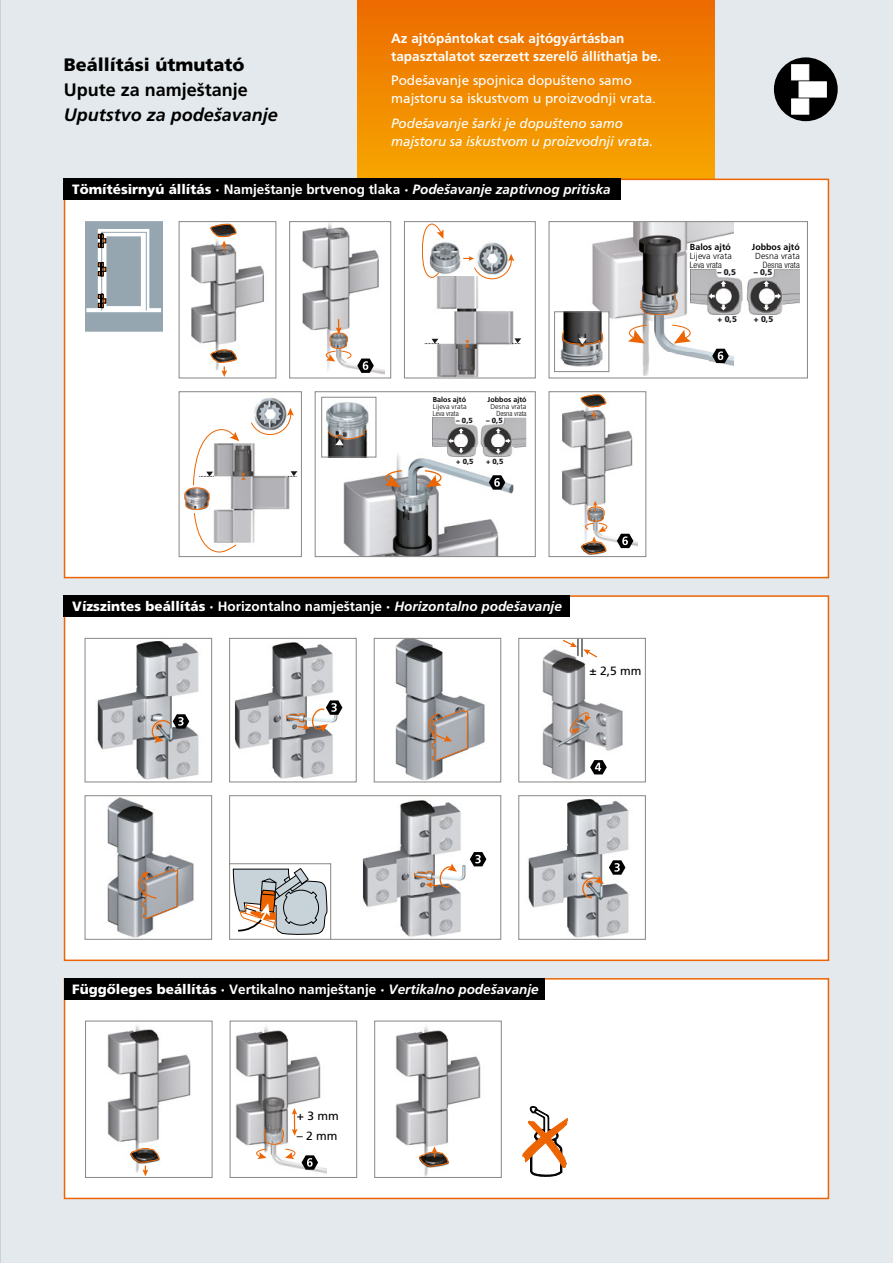
<style>
.page{position:relative;width:893px;height:1263px;background:#e3e9ec}
.page>*{position:absolute;margin:0;border:0;box-sizing:border-box;transform-origin:0 0}
.t1{font:italic 700 18px "Frutiger CE";color:#000}
.t2{font:900 18px "MFCE";color:#000}
.t3{font:700 18px "Frutiger";color:#000}
.t4{font:700 13.5px/18px "Frutiger CE";color:#fff}
.t5{font:italic 700 13.5px "Frutiger CE";color:#fff}
.t6{font:13.5px/18px "Frutiger CE";color:#fff}
.t7{font:italic 13.5px/18px "Frutiger";letter-spacing:-.005em;color:#fff}
.t8{font:700 13.5px "Frutiger";color:#fff}
.t9{font:900 13.5px "MFCE";color:#fff}
.t10{font:12px "Frutiger";color:#000}
.t11{font:300 8.85px "MFCE";letter-spacing:.005em;color:#000}
.t12{font:700 8.85px "MFCE";letter-spacing:.005em;color:#000}
.t13{font:300 condensed 8.85px "Helvetica Neue LTCE";color:#000}
.t14{font:900 8.25px "Frutiger";color:#1b181c}
.t15{font:900 7.35px "Frutiger";color:#1b181c}
.t16{font:300 7.2px "MFCE";letter-spacing:.005em;color:#000}
.t17{font:700 7.2px "MFCE";letter-spacing:.005em;color:#000}
.t18{font:300 condensed 7.2px "Helvetica Neue LTCE";color:#000}
.s1{font-family:"MFCE";font-weight:900;font-style:normal}
.s2{font-family:"Frutiger";font-style:normal}
.s3{font-family:"MFCE";font-weight:900}
.s4{font-family:"Frutiger CE";font-style:italic}
.s5{font-family:"Frutiger";font-weight:700}
.s6{font-family:"Frutiger CE";font-weight:700;font-style:italic}
</style>
<div class="page">
<div style="left:357px;top:0;width:357px;height:179px;background:linear-gradient(to bottom,#ec6b00,#f7a600)"></div>
<div style="left:774px;top:57px;width:64px;height:64px;background:#000;border-radius:50%"></div>
<div style="left:799px;top:81px;width:28px;height:16px;background:#fff;border:1px solid #fff"></div>
<div style="left:791px;top:99px;width:18px;height:16px;background:#fff;border:1px solid #fff"></div>
<div style="left:791px;top:64px;width:18px;height:16px;background:#fff;border:1px solid #fff"></div>
<div style="left:64px;top:179px;width:765px;height:399px;background:#fff;border:2px solid #ec6502"></div>
<img style="left:191px;top:223px;width:73px;height:133px">
<svg style="left:211px;top:350px;width:27px;height:26px"></svg>
<svg style="left:210px;top:224px;width:27px;height:27px"></svg>
<div style="left:179px;top:221px;width:97px;height:157px;border:1px solid #878786"></div>
<img style="left:302px;top:223px;width:82px;height:152px">
<div style="left:289px;top:221px;width:102px;height:157px;border:1px solid #878786"></div>
<svg style="left:325px;top:319px;width:49px;height:54px"></svg>
<img style="left:583px;top:223px;width:125px;height:152px">
<img style="left:708px;top:223px;width:25px;height:17px">
<img style="left:708px;top:348px;width:25px;height:18px">
<svg style="left:628px;top:325px;width:19px;height:19px"></svg>
<svg style="left:672px;top:325px;width:19px;height:19px"></svg>
<img style="left:690px;top:269px;width:110px;height:46px">
<svg style="left:709px;top:293px;width:6px;height:6px"></svg>
<svg style="left:720px;top:305px;width:6px;height:5px"></svg>
<svg style="left:720px;top:281px;width:6px;height:6px"></svg>
<svg style="left:775px;top:293px;width:6px;height:6px"></svg>
<svg style="left:763px;top:305px;width:6px;height:5px"></svg>
<svg style="left:763px;top:281px;width:6px;height:6px"></svg>
<svg style="left:640px;top:292px;width:38px;height:23px"></svg>
<div style="left:549px;top:221px;width:259px;height:157px;border:1px solid #878786"></div>
<svg style="left:712px;top:349px;width:17px;height:14px"></svg>
<div style="left:555px;top:312px;width:54px;height:60px;background:#fff"></div>
<img style="left:560px;top:313px;width:44px;height:54px">
<svg style="left:562px;top:330px;width:41px;height:17px"></svg>
<div style="left:554px;top:311px;width:55px;height:61px;border:1px solid #878786"></div>
<img style="left:433px;top:276px;width:83px;height:100px">
<svg style="left:465px;top:340px;width:4px;height:7px"></svg>
<svg style="left:425px;top:339px;width:14px;height:5px"></svg>
<svg style="left:512px;top:338px;width:9px;height:6px"></svg>
<div style="left:404px;top:221px;width:132px;height:157px;border:1px solid #878786"></div>
<img style="left:443px;top:242px;width:64px;height:32px">
<svg style="left:422px;top:224px;width:21px;height:54px"></svg>
<svg style="left:463px;top:254px;width:51px;height:25px"></svg>
<img style="left:562px;top:397px;width:76px;height:158px">
<svg style="left:581px;top:394px;width:25px;height:24px"></svg>
<svg style="left:581px;top:501px;width:27px;height:53px"></svg>
<div style="left:549px;top:391px;width:97px;height:166px;border:1px solid #878786"></div>
<svg style="left:617px;top:534px;width:16px;height:14px"></svg>
<img style="left:337px;top:448px;width:176px;height:107px">
<img style="left:433px;top:418px;width:46px;height:30px">
<img style="left:480px;top:418px;width:46px;height:30px">
<img style="left:433px;top:448px;width:80px;height:8px">
<svg style="left:448px;top:428px;width:16px;height:25px"></svg>
<svg style="left:496px;top:449px;width:5px;height:5px"></svg>
<svg style="left:496px;top:428px;width:15px;height:15px"></svg>
<svg style="left:385px;top:470px;width:17px;height:17px"></svg>
<svg style="left:425px;top:470px;width:17px;height:17px"></svg>
<div style="left:315px;top:391px;width:221px;height:166px;border:1px solid #878786"></div>
<svg style="left:489px;top:475px;width:16px;height:15px"></svg>
<img style="left:326px;top:402px;width:48px;height:53px">
<svg style="left:328px;top:429px;width:39px;height:20px"></svg>
<div style="left:321px;top:397px;width:55px;height:60px;border:1px solid #878786"></div>
<div style="left:179px;top:391px;width:123px;height:166px;border:1px solid #878786"></div>
<img style="left:255px;top:397px;width:30px;height:11px">
<svg style="left:184px;top:408px;width:113px;height:144px"></svg>
<div style="left:86px;top:223px;width:75px;height:107px;background:#95a6b0"></div>
<div style="left:85px;top:221px;width:77px;height:111px;border:4px solid #95a6b0"></div>
<svg style="left:86px;top:308px;width:75px;height:4px"></svg>
<svg style="left:98px;top:229px;width:51px;height:82px"></svg>
<div style="left:64px;top:978px;width:765px;height:221px;background:#fff;border:2px solid #ec6502"></div>
<img style="left:107px;top:1025px;width:84px;height:130px">
<svg style="left:130px;top:1148px;width:30px;height:28px"></svg>
<div style="left:85px;top:1021px;width:127px;height:157px;border:1px solid #878786"></div>
<img style="left:395px;top:1026px;width:86px;height:150px">
<svg style="left:419px;top:1146px;width:30px;height:21px"></svg>
<div style="left:374px;top:1021px;width:128px;height:157px;border:1px solid #878786"></div>
<img style="left:235px;top:1026px;width:92px;height:148px">
<div style="left:230px;top:1021px;width:127px;height:157px;border:1px solid #878786"></div>
<svg style="left:256px;top:1108px;width:62px;height:69px"></svg>
<svg style="left:523px;top:1106px;width:45px;height:70px"></svg>
<div style="left:64px;top:595px;width:765px;height:366px;background:#fff;border:2px solid #ec6502"></div>
<img style="left:107px;top:797px;width:87px;height:141px">
<svg style="left:138px;top:869px;width:40px;height:50px;background:#afa39e"></svg>
<div style="left:85px;top:795px;width:127px;height:145px;border:1px solid #878786"></div>
<img style="left:362px;top:800px;width:108px;height:137px">
<svg style="left:414px;top:863px;width:43px;height:25px"></svg>
<div style="left:229px;top:795px;width:272px;height:145px;border:1px solid #878786"></div>
<svg style="left:233px;top:868px;width:94px;height:67px"></svg>
<div style="left:229px;top:863px;width:102px;height:77px;border:1px solid #878786"></div>
<svg style="left:470px;top:852px;width:16px;height:14px"></svg>
<img style="left:528px;top:799px;width:101px;height:139px">
<div style="left:518px;top:795px;width:128px;height:145px;border:1px solid #878786"></div>
<svg style="left:580px;top:860px;width:45px;height:39px"></svg>
<img style="left:395px;top:640px;width:90px;height:140px">
<svg style="left:428px;top:709px;width:40px;height:52px;background:#aea39c"></svg>
<div style="left:374px;top:638px;width:127px;height:144px;border:1px solid #878786"></div>
<img style="left:234px;top:642px;width:109px;height:137px">
<div style="left:229px;top:638px;width:128px;height:144px;border:1px solid #878786"></div>
<svg style="left:286px;top:700px;width:56px;height:32px"></svg>
<img style="left:97px;top:641px;width:102px;height:139px">
<div style="left:85px;top:638px;width:127px;height:144px;border:1px solid #878786"></div>
<svg style="left:149px;top:714px;width:40px;height:29px"></svg>
<img style="left:542px;top:649px;width:81px;height:131px">
<svg style="left:568px;top:711px;width:23px;height:24px"></svg>
<svg style="left:561px;top:640px;width:38px;height:19px"></svg>
<div style="left:518px;top:638px;width:128px;height:144px;border:1px solid #878786"></div>
<svg style="left:590px;top:760px;width:17px;height:14px"></svg>
<div style="left:64px;top:179px;width:557px;height:21px;background:#000"></div>
<div style="left:64px;top:978px;width:480px;height:21px;background:#000"></div>
<div style="left:64px;top:595px;width:506px;height:22px;background:#000"></div>
<h1 class="t2" style="left:64px;top:54px;width:182px">Beállítási útmutató</h1>
<h1 class="t3" style="left:64px;top:79px;width:186px">Upute za namještanje</h1>
<h1 class="t1" style="left:64px;top:104px;width:216px">Uputstvo za podešavanje</h1>
<p class="t4" style="left:391px;top:29px;width:272px">Az ajtópántokat csak ajtógyártásban tapasztalatot szerzett szerelő állíthatja be.</p>
<p class="t6" style="left:391px;top:72px;width:266px">Podešavanje spojnica dopušteno samo majstoru sa iskustvom u proizvodnji vrata.</p>
<p class="t7" style="left:391px;top:114px;width:264px">Podešavanje šarki je dopušteno samo majstoru sa iskustvom u proizvodnji vrata.</p>
<p class="t5" style="left:72px;top:182px;width:540px"><span class="s1">Tömítésirnyú állítás ·</span> <span class="s2">Namještanje brtvenog tlaka</span> <span class="s1">·</span> Podešavanje zaptivnog pritiska</p>
<p class="t17" style="left:433px;top:395px;width:35px">Balos ajtó</p>
<p class="t16" style="left:433px;top:402px;width:36px">Lijeva vrata</p>
<p class="t18" style="left:433px;top:409px;width:27px">Leva vrata</p>
<p class="t15" style="left:456px;top:416px;width:18px">– 0,5</p>
<p class="t15" style="left:456px;top:457px;width:19px">+ 0,5</p>
<p class="t17" style="left:488px;top:395px;width:40px">Jobbos ajtó</p>
<p class="t16" style="left:490px;top:402px;width:38px">Desna vrata</p>
<p class="t18" style="left:496px;top:409px;width:32px">Desna vrata</p>
<p class="t15" style="left:486px;top:416px;width:18px">– 0,5</p>
<p class="t15" style="left:486px;top:457px;width:19px">+ 0,5</p>
<p class="t12" style="left:690px;top:242px;width:43px">Balos ajtó</p>
<p class="t11" style="left:690px;top:250px;width:43px">Lijeva vrata</p>
<p class="t13" style="left:690px;top:259px;width:33px">Leva vrata</p>
<p class="t14" style="left:717px;top:267px;width:20px">– 0,5</p>
<p class="t14" style="left:717px;top:314px;width:21px">+ 0,5</p>
<p class="t12" style="left:752px;top:242px;width:49px">Jobbos ajtó</p>
<p class="t11" style="left:755px;top:250px;width:46px">Desna vrata</p>
<p class="t13" style="left:763px;top:259px;width:38px">Desna vrata</p>
<p class="t14" style="left:754px;top:267px;width:20px">– 0,5</p>
<p class="t14" style="left:754px;top:314px;width:21px">+ 0,5</p>
<p class="t8" style="left:72px;top:599px;width:491px"><span class="s3">Vízszintes beállítás ·</span> Horizontalno namještanje <span class="s3">·</span> <span class="s4">Horizontalno podešavanje</span></p>
<p class="t10" style="left:589px;top:664px;width:53px">± 2,5 mm</p>
<p class="t9" style="left:72px;top:981px;width:468px">Függőleges beállítás · <span class="s5">Vertikalno namještanje</span> · <span class="s6">Vertikalno podešavanje</span></p>
<p class="t10" style="left:297px;top:1109px;width:43px">+ 3 mm</p>
<p class="t10" style="left:297px;top:1129px;width:42px">– 2 mm</p>
</div>
